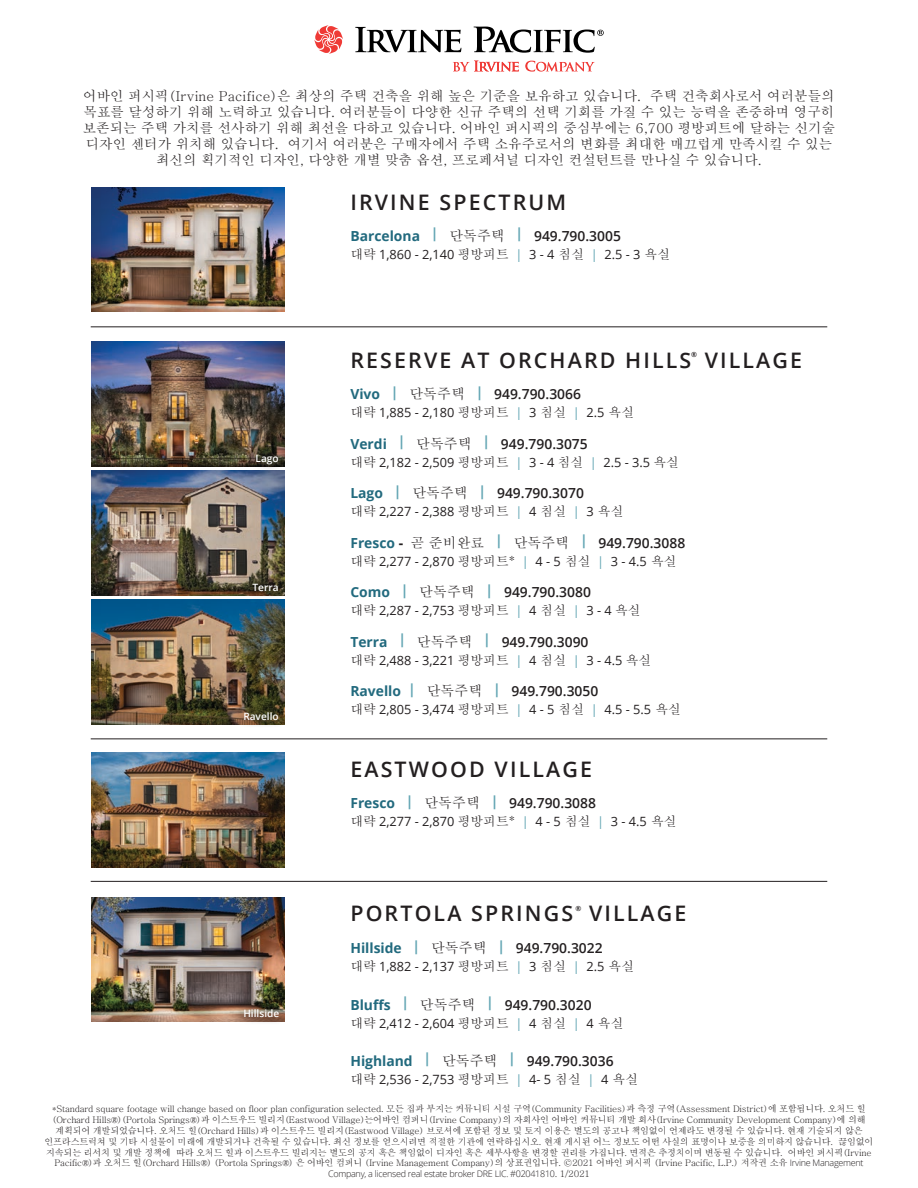
<style>
.page{position:relative;width:918px;height:1188px;background:#fff}
.page>*{position:absolute;margin:0;border:0;box-sizing:border-box;transform-origin:0 0}
.t1{font:600 21.3px "Open Sans";letter-spacing:.1em;color:#231f20}
.t2{font:600 13.8px "Open Sans";color:#231f20}
.t3{font:500 13.5px/16.2px "Adobe Myungjo Std";color:#231f20;text-align:center}
.t4{font:12.75px "Open Sans";color:#231f20}
.t5{font:600 10.05px "Open Sans";color:#fff}
.t6{font:500 9px/10.8px "Adobe Myungjo Std";letter-spacing:-.03em;color:#231f20;text-align:center}
.t7{font:300 9px "Open Sans";letter-spacing:-.03em;color:#231f20}
.t8{font:600 7.2px "Open Sans";color:#231f20}
.s1{font-weight:700;color:#226a7e}
.s2{font-family:"Adobe Myungjo Std";font-weight:500}
.s3{color:#62a5b3}
.s4{font-weight:700}
.s5{font-family:"Apple Chancery";font-weight:400}
.s6{font-family:"Open Sans";font-weight:300}
</style>
<div class="page">
<hr style="left:91px;top:326px;width:736px;height:1px;background:#231f20">
<svg style="left:314px;top:25px;width:29px;height:29px"></svg>
<svg style="left:355px;top:27px;width:106px;height:25px"></svg>
<svg style="left:474px;top:27px;width:130px;height:26px"></svg>
<svg style="left:525px;top:61px;width:70px;height:11px"></svg>
<svg style="left:453px;top:61px;width:66px;height:10px"></svg>
<img style="left:92px;top:897px;width:193px;height:125px">
<div style="left:236px;top:1001px;width:51px;height:25px;background:#231f20;opacity:.75"></div>
<img style="left:91px;top:600px;width:193px;height:124px">
<div style="left:236px;top:704px;width:51px;height:24px;background:#231f20;opacity:.75"></div>
<img style="left:91px;top:471px;width:193px;height:124px">
<div style="left:245px;top:575px;width:42px;height:24px;background:#231f20;opacity:.75"></div>
<img style="left:91px;top:342px;width:193px;height:124px">
<div style="left:248px;top:447px;width:39px;height:26px;background:#231f20;opacity:.75"></div>
<img style="left:91px;top:188px;width:193px;height:123px">
<hr style="left:91px;top:881px;width:736px;height:1px;background:#231f20">
<hr style="left:91px;top:739px;width:736px;height:1px;background:#231f20">
<img style="left:92px;top:753px;width:193px;height:114px">
<p class="t3" style="left:83px;top:88px;width:754px">어바인 퍼시픽(Irvine Pacifice)은 최상의 주택 건축을 위해 높은 기준을 보유하고 있습니다. 주택 건축회사로서 여러분들의 목표를 달성하기 위해 노력하고 있습니다. 여러분들이 다양한 신규 주택의 선택 기회를 가질 수 있는 능력을 존중하며 영구히 보존되는 주택 가치를 선사하기 위해 최선을 다하고 있습니다. 어바인 퍼시픽의 중심부에는 6,700 평방피트에 달하는 신기술 디자인 센터가 위치해 있습니다. 여기서 여러분은 구매자에서 주택 소유주로서의 변화를 최대한 매끄럽게 만족시킬 수 있는 최신의 획기적인 디자인, 다양한 개별 맞춤 옵션, 프로페셔널 디자인 컨설턴트를 만나실 수 있습니다.</p>
<h1 class="t1" style="left:350px;top:187px;width:217px">IRVINE SPECTRUM</h1>
<h2 class="t2" style="left:350px;top:226px;width:272px"><span class="s1">Barcelona</span> <sup>|</sup> <span class="s2">단독주택</span> <sup>|</sup> 949.790.3005</h2>
<h3 class="t4" style="left:350px;top:246px;width:321px"><span class="s2">대략</span> 1,860 - 2,140 <span class="s2">평방피트</span> <span class="s3">|</span> 3 - 4 <span class="s2">침실</span> <span class="s3">|</span> 2.5 - 3 <span class="s2">욕실</span></h3>
<p class="t5" style="left:256px;top:451px;width:25px">Lago</p>
<p class="t5" style="left:253px;top:581px;width:28px">Terra</p>
<p class="t5" style="left:243px;top:709px;width:37px">Ravello</p>
<p class="t5" style="left:243px;top:1007px;width:37px">Hillside</p>
<h1 class="t1" style="left:350px;top:345px;width:342px">RESERVE AT ORCHARD HILLS</h1>
<p class="t8" style="left:691px;top:350px;width:7px">®</p>
<h1 class="t1" style="left:705px;top:345px;width:99px">VILLAGE</h1>
<h2 class="t2" style="left:350px;top:385px;width:232px"><span class="s1">Vivo</span> <sup>|</sup> <span class="s2">단독주택</span> <sup>|</sup> 949.790.3066</h2>
<h3 class="t4" style="left:350px;top:404px;width:285px"><span class="s2">대략</span> 1,885 - 2,180 <span class="s2">평방피트</span> <span class="s3">|</span> 3 <span class="s2">침실</span> <span class="s3">|</span> 2.5 <span class="s2">욕실</span></h3>
<h2 class="t2" style="left:350px;top:434px;width:239px"><span class="s1">Verdi</span> <sup>|</sup> <span class="s2">단독주택</span> <sup>|</sup> 949.790.3075</h2>
<h3 class="t4" style="left:350px;top:453px;width:330px"><span class="s2">대략</span> 2,182 - 2,509 <span class="s2">평방피트</span> <span class="s3">|</span> 3 - 4 <span class="s2">침실</span> <span class="s3">|</span> 2.5 - 3.5 <span class="s2">욕실</span></h3>
<h2 class="t2" style="left:350px;top:484px;width:235px"><span class="s1">Lago</span> <sup>|</sup> <span class="s2">단독주택</span> <sup>|</sup> 949.790.3070</h2>
<h3 class="t4" style="left:350px;top:503px;width:275px"><span class="s2">대략</span> 2,227 - 2,388 <span class="s2">평방피트</span> <span class="s3">|</span> 4 <span class="s2">침실</span> <span class="s3">|</span> 3 <span class="s2">욕실</span></h3>
<h2 class="t2" style="left:350px;top:533px;width:336px"><span class="s1">Fresco</span> <span class="s4">-</span> <span class="s2">곧 준비완료</span> <sup>|</sup> <span class="s2">단독주택</span> <sup>|</sup> 949.790.3088</h2>
<h3 class="t4" style="left:350px;top:552px;width:328px"><span class="s2">대략</span> 2,277 - 2,870 <span class="s2">평방피트</span><sup>*</sup> <span class="s3">|</span> 4 - 5 <span class="s2">침실</span> <span class="s3">|</span> 3 - 4.5 <span class="s2">욕실</span></h3>
<h2 class="t2" style="left:350px;top:583px;width:242px"><span class="s1">Como</span> <sup>|</sup> <span class="s2">단독주택</span> <sup>|</sup> 949.790.3080</h2>
<h3 class="t4" style="left:350px;top:602px;width:292px"><span class="s2">대략</span> 2,287 - 2,753 <span class="s2">평방피트</span> <span class="s3">|</span> 4 <span class="s2">침실</span> <span class="s3">|</span> 3 - 4 <span class="s2">욕실</span></h3>
<h2 class="t2" style="left:350px;top:632px;width:240px"><span class="s1">Terra</span> <sup>|</sup> <span class="s2">단독주택</span> <sup>|</sup> 949.790.3090</h2>
<h3 class="t4" style="left:350px;top:651px;width:302px"><span class="s2">대략</span> 2,488 - 3,221 <span class="s2">평방피트</span> <span class="s3">|</span> 4 <span class="s2">침실</span> <span class="s3">|</span> 3 - 4.5 <span class="s2">욕실</span></h3>
<h2 class="t2" style="left:350px;top:682px;width:250px"><span class="s1">Ravello</span> <sup>|</sup> <span class="s2">단독주택</span> <sup>|</sup> 949.790.3050</h2>
<h3 class="t4" style="left:350px;top:701px;width:332px"><span class="s2">대략</span> 2,805 - 3,474 <span class="s2">평방피트</span> <span class="s3">|</span> 4 - 5 <span class="s2">침실</span> <span class="s3">|</span> 4.5 - 5.5 <span class="s2">욕실</span></h3>
<h1 class="t1" style="left:350px;top:755px;width:243px">EASTWOOD VILLAGE</h1>
<h2 class="t2" style="left:350px;top:794px;width:247px"><span class="s1">Fresco</span> <sup>|</sup> <span class="s2">단독주택</span> <sup>|</sup> 949.790.3088</h2>
<h3 class="t4" style="left:350px;top:813px;width:328px"><span class="s2">대략</span> 2,277 - 2,870 <span class="s2">평방피트</span><sup>*</sup> <span class="s3">|</span> 4 - 5 <span class="s2">침실</span> <span class="s3">|</span> 3 - 4.5 <span class="s2">욕실</span></h3>
<h1 class="t1" style="left:350px;top:899px;width:224px">PORTOLA SPRINGS</h1>
<p class="t8" style="left:575px;top:903px;width:7px">®</p>
<h1 class="t1" style="left:589px;top:899px;width:99px">VILLAGE</h1>
<h2 class="t2" style="left:350px;top:939px;width:254px"><span class="s1">Hillside</span> <sup>|</sup> <span class="s2">단독주택</span> <sup>|</sup> 949.790.3022</h2>
<h3 class="t4" style="left:350px;top:958px;width:285px"><span class="s2">대략</span> 1,882 - 2,137 <span class="s2">평방피트</span> <span class="s3">|</span> 3 <span class="s2">침실</span> <span class="s3">|</span> 2.5 <span class="s2">욕실</span></h3>
<h2 class="t2" style="left:350px;top:995px;width:243px"><span class="s1">Bluffs</span> <sup>|</sup> <span class="s2">단독주택</span> <sup>|</sup> 949.790.3020</h2>
<h3 class="t4" style="left:350px;top:1014px;width:275px"><span class="s2">대략</span> 2,412 - 2,604 <span class="s2">평방피트</span> <span class="s3">|</span> 4 <span class="s2">침실</span> <span class="s3">|</span> 4 <span class="s2">욕실</span></h3>
<h2 class="t2" style="left:350px;top:1051px;width:265px"><span class="s1">Highland</span> <sup>|</sup> <span class="s2">단독주택</span> <sup>|</sup> 949.790.3036</h2>
<h3 class="t4" style="left:350px;top:1071px;width:289px"><span class="s2">대략</span> 2,536 - 2,753 <span class="s2">평방피트</span> <span class="s3">|</span> 4- 5 <span class="s2">침실</span> <span class="s3">|</span> 4 <span class="s2">욕실</span></h3>
<p class="t6" style="left:45px;top:1104px;width:830px">*Standard square footage will change based on floor plan configuration selected. 모든 집과 부지는 커뮤니티 시설 구역(Community Facilities)과 측정 구역(Assessment District)에 포함됩니다. 오처드 힐 (Orchard Hills<span class="s5">®</span>)(Portola Springs<span class="s5">®</span>)과 이스트우드 빌리지(Eastwood Village)는어바인 컴퍼니(Irvine Company)의 자회사인 어바인 커뮤니티 개발 회사(Irvine Community Development Company)에 의해 계획되어 개발되었습니다. 오처드 힐(Orchard Hills)과 이스트우드 빌리지(Eastwood Village) 브로셔에 포함된 정보 및 토지 이용은 별도의 공고나 책임없이 언제라도 변경될 수 있습니다. 현재 기술되지 않은 인프라스트럭쳐 및 기타 시설물이 미래에 개발되거나 건축될 수 있습니다. 최신 정보를 얻으시려면 적절한 기관에 연락하십시오. 현재 게시된 어느 정보도 어떤 사실의 표명이나 보증을 의미하지 않습니다. 끊임없이 지속되는 리서치 및 개발 정책에 따라 오처드 힐과 이스트우드 빌리지는 별도의 공지 혹은 책임없이 디자인 혹은 세부사항을 변경할 권리를 가집니다. 면적은 추정치이며 변동될 수 있습니다. 어바인 퍼시픽(Irvine Pacific<span class="s5">®</span>)과 오처드 힐(Orchard Hills<span class="s5">®</span>) (Portola Springs<span class="s5">®</span>) 은 어바인 컴퍼니 (Irvine Management Company)의 상표권입니다. ©2021 어바인 퍼시픽 (Irvine Pacific, L.P.) 저작권 소유 <span class="s6">Irvine Management</span></p>
<p class="t7" style="left:328px;top:1168px;width:263px">Company, a licensed real estate broker DRE LIC. #02041810<span class="s2">. 1/2021</span></p>
</div>
